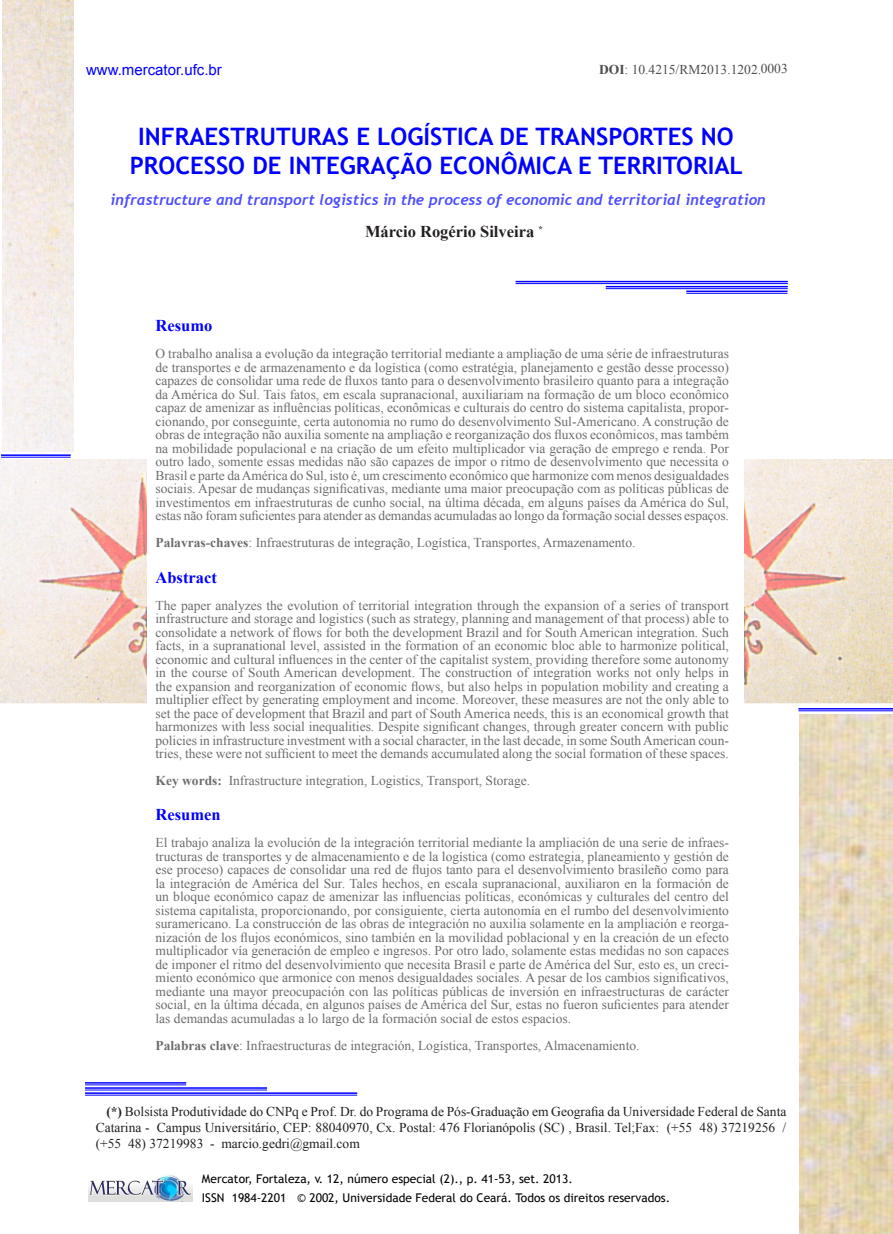
<style>
.page{position:relative;width:893px;height:1234px;background:#fff}
.page>*{position:absolute;margin:0;border:0;box-sizing:border-box;transform-origin:0 0}
.TÍTULO{font:700 24px/28.8px "Trebuchet MS";color:#00f;text-align:center}
.t1{font:700 16.5px "Times New Roman";color:#231f20}
.RESUMO{font:700 16.5px "Times New Roman";color:#00f}
.SUBTÍTULO_2{font:italic 700 15px "Trebuchet";color:#4d4dff}
.t2{font:15px "Arial";color:#00f}
.RESUMO-2{font:13.5px/13.5px "Times New Roman";color:#6c6d70;text-align:justify}
.NOTAS_NO_FIM_DO_TEXT{font:13.5px/16.2px "Times New Roman";color:#231f20;text-align:justify}
.RESUMO-3{font:13.5px "Times New Roman";color:#4d4d4d}
.t3{font:12px/18.9px "Trebuchet MS";color:#000}
.s1{font-weight:700}
</style>
<div class="page">
<img style="left:88px;top:1174px;width:105px;height:27px">
<img style="left:744px;top:459px;width:149px;height:244px">
<img style="left:0;top:459px;width:146px;height:244px">
<img style="left:2px;top:0;width:71px;height:451px">
<hr style="left:1px;top:454px;width:70px;height:2px;background:#00f">
<hr style="left:1px;top:457px;width:70px;height:1px;background:#00f">
<hr style="left:798px;top:708px;width:95px;height:1px;background:#00f">
<hr style="left:798px;top:710px;width:95px;height:1px;background:#00f">
<img style="left:799px;top:714px;width:94px;height:519px">
<hr style="left:516px;top:281px;width:272px;height:1px;background:#00f">
<hr style="left:516px;top:283px;width:272px;height:1px;background:#00f">
<hr style="left:606px;top:286px;width:182px;height:1px;background:#00f">
<hr style="left:606px;top:288px;width:182px;height:1px;background:#00f">
<hr style="left:686px;top:290px;width:101px;height:2px;background:#00f">
<hr style="left:686px;top:293px;width:101px;height:1px;background:#00f">
<hr style="left:85px;top:1092px;width:272px;height:1px;background:#00f">
<hr style="left:85px;top:1094px;width:272px;height:1px;background:#00f">
<hr style="left:85px;top:1086px;width:182px;height:2px;background:#00f">
<hr style="left:85px;top:1089px;width:182px;height:1px;background:#00f">
<hr style="left:85px;top:1081px;width:101px;height:2px;background:#00f">
<hr style="left:85px;top:1084px;width:101px;height:1px;background:#00f">
<p class="t2" style="left:86px;top:60px;width:137px">www.mercator.ufc.br</p>
<p class="RESUMO-3" style="left:599px;top:61px;width:190px"><span class="s1">DOI</span>: 10.4215/RM2013.1202. 0003</p>
<p class="TÍTULO" style="left:130px;top:122px;width:615px">INFRAESTRUTURAS E LOGÍSTICA DE TRANSPORTES NO<br>PROCESSO DE INTEGRAÇÃO ECONÔMICA E TERRITORIAL</p>
<p class="SUBTÍTULO_2" style="left:111px;top:190px;width:657px">infrastructure and transport logistics in the process of economic and territorial integration</p>
<p class="t1" style="left:365px;top:220px;width:179px">Márcio Rogério Silveira <sup>*</sup></p>
<p class="RESUMO" style="left:156px;top:314px;width:58px">Resumo</p>
<p class="RESUMO-2" style="left:156px;top:347px;width:575px">O trabalho analisa a evolução da integração territorial mediante a ampliação de uma série de infraestruturas de transportes e de armazenamento e da logística (como estratégia, planejamento e gestão desse processo) capazes de consolidar uma rede de fluxos tanto para o desenvolvimento brasileiro quanto para a integração da América do Sul. Tais fatos, em escala supranacional, auxiliariam na formação de um bloco econômico capaz de amenizar as influências políticas, econômicas e culturais do centro do sistema capitalista, propor&shy;cionando, por conseguinte, certa autonomia no rumo do desenvolvimento Sul-Americano. A construção de obras de integração não auxilia somente na ampliação e reorganização dos fluxos econômicos, mas também na mobilidade populacional e na criação de um efeito multiplicador via geração de emprego e renda. Por outro lado, somente essas medidas não são capazes de impor o ritmo de desenvolvimento que necessita o Brasil e parte da América do Sul, isto é, um crescimento econômico que harmonize com menos desigualdades sociais. Apesar de mudanças significativas, mediante uma maior preocupação com as políticas públicas de investimentos em infraestruturas de cunho social, na última década, em alguns países da América do Sul, estas não foram suficientes para atender as demandas acumuladas ao longo da formação social desses espaços.</p>
<p class="RESUMO-2" style="left:156px;top:536px;width:481px"><span class="s1">Palavras-chaves</span>: Infraestruturas de integração, Logística, Transportes, Armazenamento.</p>
<p class="RESUMO" style="left:156px;top:565px;width:63px">Abstract</p>
<p class="RESUMO-2" style="left:156px;top:598px;width:575px">The paper analyzes the evolution of territorial integration through the expansion of a series of transport infrastructure and storage and logistics (such as strategy, planning and management of that process) able to consolidate a network of flows for both the development Brazil and for South American integration. Such facts, in a supranational level, assisted in the formation of an economic bloc able to harmonize political, economic and cultural influences in the center of the capitalist system, providing therefore some autonomy in the course of South American development. The construction of integration works not only helps in the expansion and reorganization of economic flows, but also helps in population mobility and creating a multiplier effect by generating employment and income. Moreover, these measures are not the only able to set the pace of development that Brazil and part of South America needs, this is an economical growth that harmonizes with less social inequalities. Despite significant changes, through greater concern with public policies in infrastructure investment with a social character, in the last decade, in some South American coun&shy;tries, these were not sufficient to meet the demands accumulated along the social formation of these spaces.</p>
<p class="RESUMO-2" style="left:156px;top:773px;width:376px"><span class="s1">Key words:</span> Infrastructure integration, Logistics, Transport, Storage.</p>
<p class="RESUMO" style="left:156px;top:803px;width:67px">Resumen</p>
<p class="RESUMO-2" style="left:156px;top:835px;width:575px">El trabajo analiza la evolución de la integración territorial mediante la ampliación de una serie de infraes&shy;tructuras de transportes y de almacenamiento e de la logística (como estrategia, planeamiento y gestión de ese proceso) capaces de consolidar una red de flujos tanto para el desenvolvimiento brasileño como para la integración de América del Sur. Tales hechos, en escala supranacional, auxiliaron en la formación de un bloque económico capaz de amenizar las influencias políticas, económicas y culturales del centro del sistema capitalista, proporcionando, por consiguiente, cierta autonomía en el rumbo del desenvolvimiento suramericano. La construcción de las obras de integración no auxilia solamente en la ampliación e reorga&shy;nización de los flujos económicos, sino también en la movilidad poblacional y en la creación de un efecto multiplicador vía generación de empleo e ingresos. Por otro lado, solamente estas medidas no son capaces de imponer el ritmo del desenvolvimiento que necesita Brasil e parte de América del Sur, esto es, un creci&shy;miento económico que armonice con menos desigualdades sociales. A pesar de los cambios significativos, mediante una mayor preocupación con las políticas públicas de inversión en infraestructuras de carácter social, en la última década, en algunos países de América del Sur, estas no fueron suficientes para atender las demandas acumuladas a lo largo de la formación social de estos espacios.</p>
<p class="RESUMO-2" style="left:156px;top:1038px;width:486px"><span class="s1">Palabras clave</span>: Infraestructuras de integración, Logística, Transportes, Almacenamiento.</p>
<p class="NOTAS_NO_FIM_DO_TEXT" style="left:96px;top:1102px;width:692px;text-indent:11px"><span class="s1">(*)</span> Bolsista Produtividade do CNPq e Prof. Dr. do Programa de Pós-Graduação em Geografia da Universidade Federal de Santa Catarina - Campus Universitário, CEP: 88040970, Cx. Postal: 476 Florianópolis (SC) , Brasil. Tel;Fax: (+55 48) 37219256 / (+55 48) 37219983 - marcio.gedri@gmail.com</p>
<p class="t3" style="left:202px;top:1169px;width:470px">Mercator, Fortaleza, v. 12, número especial (2)., p. 41-53, set. 2013.<br>ISSN 1984-2201 © 2002, Universidade Federal do Ceará. Todos os direitos reservados.</p>
</div>
